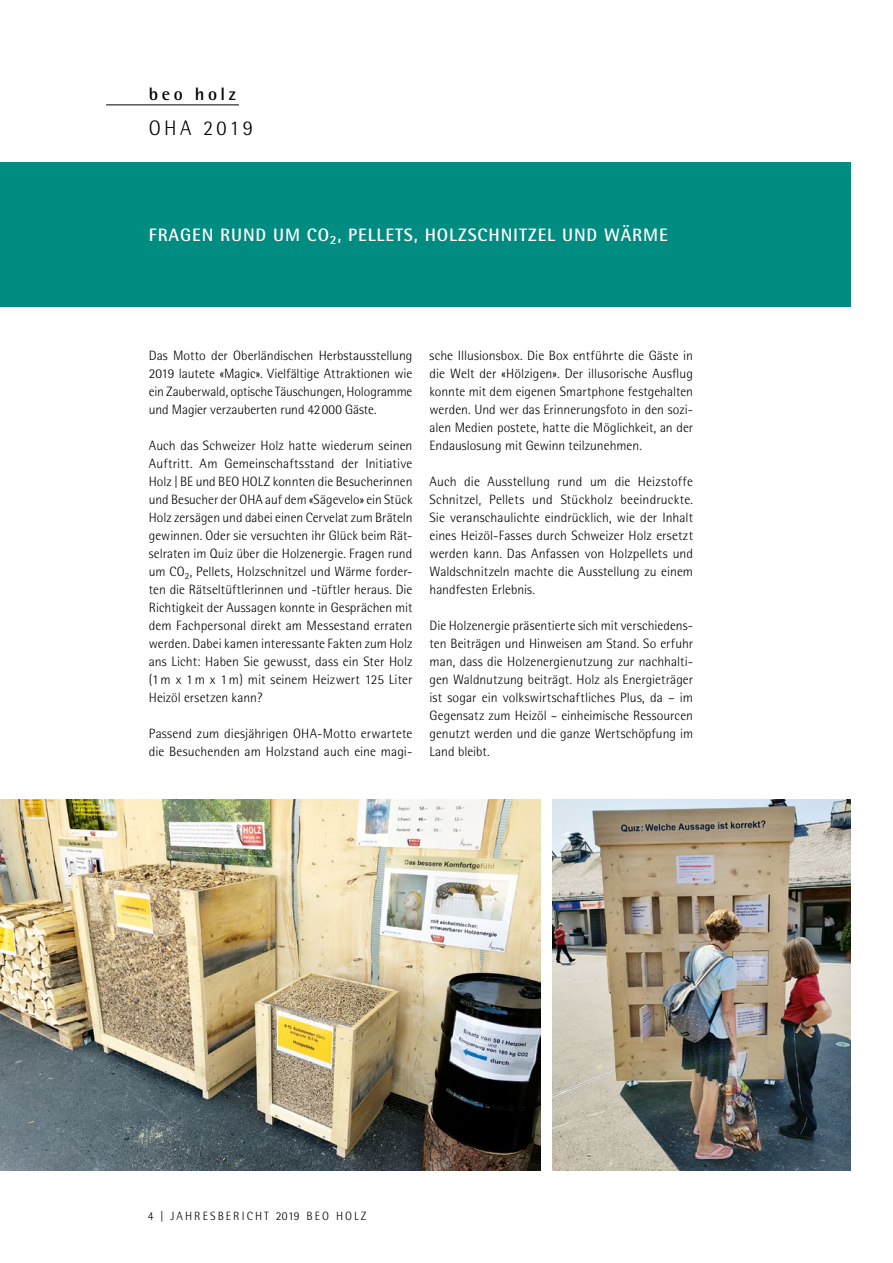
<style>
.page{position:relative;width:893px;height:1263px;background:#fff}
.page>*{position:absolute;margin:0;border:0;box-sizing:border-box;transform-origin:0 0}
.t1{font:300 21px "Rotis Semi Sans";letter-spacing:.16em;color:#000}
.t2{font:700 18px "Rotis Semi Sans";letter-spacing:.05em;color:#fff}
.t3{font:700 18px "Rotis Semi Sans";letter-spacing:.2em;color:#000}
.t4{font:300 13.5px/18px "Rotis Semi Sans";color:#000;text-align:justify}
.t5{font:300 12px "Rotis Semi Sans";letter-spacing:.17em;color:#000}
</style>
<div class="page">
<div style="left:0;top:162px;width:851px;height:144px;background:#008c81"></div>
<hr style="left:106px;top:104px;width:133px;height:1px;background:#000">
<img style="left:553px;top:800px;width:297px;height:370px">
<img style="left:0;top:800px;width:540px;height:370px">
<h2 class="t3" style="left:149px;top:83px;width:88px">beo holz</h2>
<h1 class="t1" style="left:149px;top:116px;width:106px">OHA 2019</h1>
<h2 class="t2" style="left:149px;top:224px;width:520px">FRAGEN RUND UM CO<sub>2</sub>, PELLETS, HOLZSCHNITZEL UND WÄRME</h2>
<p class="t4" style="left:149px;top:346px;width:265px">Das Motto der Oberländischen Herbstausstellung 2019 lautete «Magic». Vielfältige Attraktionen wie ein Zauberwald, optische Täuschungen, Hologramme und Magier verzauberten rund 42000 Gäste.</p>
<p class="t4" style="left:149px;top:436px;width:265px">Auch das Schweizer Holz hatte wiederum seinen Auftritt. Am Gemeinschaftsstand der Initiative Holz | BE und BEO HOLZ konnten die Besucherinnen und Besucher der OHA auf dem «Sägevelo» ein Stück Holz zersägen und dabei einen Cervelat zum Bräteln gewinnen. Oder sie versuchten ihr Glück beim Rät&shy;selraten im Quiz über die Holzenergie. Fragen rund um CO<sub>2</sub>, Pellets, Holzschnitzel und Wärme forder&shy;ten die Rätseltüftlerinnen und -tüftler heraus. Die Richtigkeit der Aussagen konnte in Gesprächen mit dem Fachpersonal direkt am Messestand erraten werden. Dabei kamen interessante Fakten zum Holz ans Licht: Haben Sie gewusst, dass ein Ster Holz (1m x 1m x 1m) mit seinem Heizwert 125 Liter Heizöl ersetzen kann?</p>
<p class="t4" style="left:149px;top:724px;width:265px">Passend zum diesjährigen OHA-Motto erwartete die Besuchenden am Holzstand auch eine magi-</p>
<p class="t4" style="left:429px;top:346px;width:265px">sche Illusionsbox. Die Box entführte die Gäste in die Welt der «Hölzigen». Der illusorische Ausflug konnte mit dem eigenen Smartphone festgehalten werden. Und wer das Erinnerungsfoto in den sozi&shy;alen Medien postete, hatte die Möglichkeit, an der Endauslosung mit Gewinn teilzunehmen.</p>
<p class="t4" style="left:429px;top:472px;width:265px">Auch die Ausstellung rund um die Heizstoffe Schnitzel, Pellets und Stückholz beeindruckte.<br>Sie veranschaulichte eindrücklich, wie der Inhalt eines Heizöl-Fasses durch Schweizer Holz ersetzt werden kann. Das Anfassen von Holzpellets und Waldschnitzeln machte die Ausstellung zu einem handfesten Erlebnis.</p>
<p class="t4" style="left:429px;top:616px;width:265px">Die Holzenergie präsentierte sich mit verschiedens&shy;ten Beiträgen und Hinweisen am Stand. So erfuhr man, dass die Holzenergienutzung zur nachhalti&shy;gen Waldnutzung beiträgt. Holz als Energieträger ist sogar ein volkswirtschaftliches Plus, da – im Gegensatz zum Heizöl – einheimische Ressourcen genutzt werden und die ganze Wertschöpfung im Land bleibt.</p>
<p class="t5" style="left:148px;top:1209px;width:220px">4 | JAHRESBERICHT 2019 BEO HOLZ</p>
</div>
